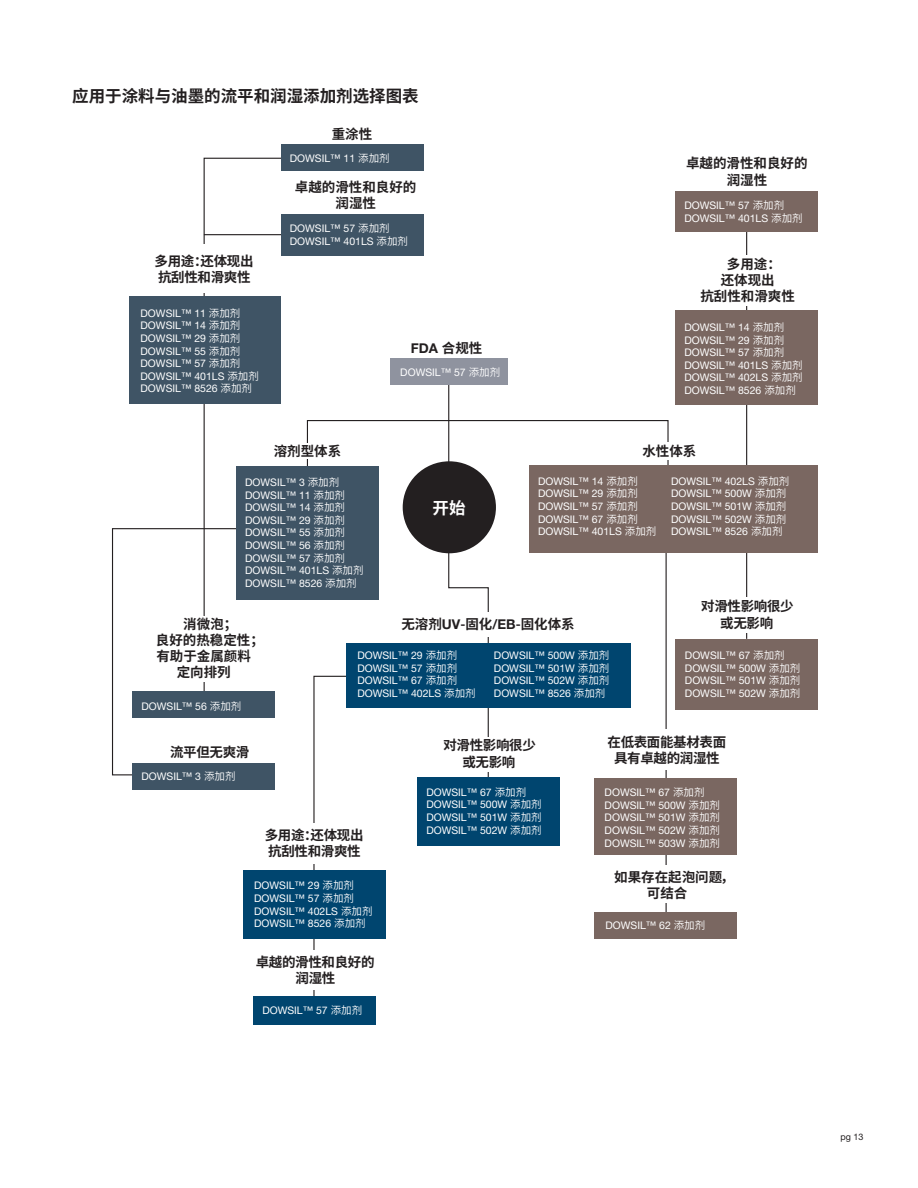
<style>
.page{position:relative;width:918px;height:1188px;background:#fff}
.page>*{position:absolute;margin:0;border:0;box-sizing:border-box;transform-origin:0 0}
.t1{font:700 16.5px "Source Han Sans CN";color:#231f20}
.t2{font:700 16.5px "Source Han Sans CN";color:#fff}
.t3{font:700 13.5px/16.2px "Source Han Sans CN";color:#231f20;text-align:center}
.t4{font:700 13.5px/16.2px "Source Han Sans CN";letter-spacing:-.025em;color:#231f20;text-align:center}
.t5{font:700 13.5px "Helvetica Neue LT Std";color:#231f20}
.t6{font:10.5px/12.6px "Helvetica Neue LT Std";color:#fff}
.t7{font:9px "Helvetica Neue LT Std";color:#231f20}
.s1{font-family:"Source Han Sans CN"}
.s2{font-family:"Helvetica Neue LT Std"}
</style>
<div class="page">
<svg style="left:112px;top:528px;width:138px;height:248px"></svg>
<svg style="left:203px;top:157px;width:124px;height:534px"></svg>
<hr style="left:204px;top:234px;width:82px;height:1px;background:#231f20">
<svg style="left:306px;top:361px;width:363px;height:635px"></svg>
<hr style="left:666px;top:543px;width:1px;height:386px;background:#231f20">
<hr style="left:746px;top:205px;width:1px;height:434px;background:#231f20">
<div style="left:666px;top:255px;width:156px;height:20px;background:#fff"></div>
<div style="left:586px;top:868px;width:156px;height:19px;background:#fff"></div>
<div style="left:580px;top:732px;width:157px;height:19px;background:#fff"></div>
<div style="left:237px;top:823px;width:156px;height:41px;background:#fff"></div>
<div style="left:238px;top:950px;width:156px;height:40px;background:#fff"></div>
<div style="left:397px;top:737px;width:156px;height:29px;background:#fff"></div>
<div style="left:669px;top:597px;width:156px;height:20px;background:#fff"></div>
<div style="left:126px;top:616px;width:149px;height:20px;background:#fff"></div>
<div style="left:104px;top:244px;width:156px;height:19px;background:#fff"></div>
<div style="left:403px;top:461px;width:93px;height:92px;background:#231f20;border-radius:50%"></div>
<div style="left:193px;top:248px;width:20px;height:45px;background:#fff"></div>
<div style="left:196px;top:632px;width:16px;height:49px;background:#fff"></div>
<div style="left:297px;top:443px;width:18px;height:16px;background:#fff"></div>
<div style="left:475px;top:619px;width:27px;height:17px;background:#fff"></div>
<div style="left:475px;top:738px;width:27px;height:33px;background:#fff"></div>
<div style="left:741px;top:256px;width:14px;height:50px;background:#fff"></div>
<div style="left:663px;top:442px;width:10px;height:18px;background:#fff"></div>
<div style="left:741px;top:601px;width:13px;height:31px;background:#fff"></div>
<div style="left:657px;top:734px;width:14px;height:36px;background:#fff"></div>
<div style="left:657px;top:870px;width:14px;height:33px;background:#fff"></div>
<div style="left:469px;top:612px;width:35px;height:21px;background:#fff"></div>
<div style="left:654px;top:729px;width:19px;height:19px;background:#fff"></div>
<div style="left:653px;top:865px;width:21px;height:20px;background:#fff"></div>
<div style="left:281px;top:145px;width:142px;height:26px;background:#3f5465"></div>
<div style="left:281px;top:214px;width:142px;height:41px;background:#3f5465"></div>
<div style="left:236px;top:466px;width:143px;height:133px;background:#3f5465"></div>
<div style="left:129px;top:297px;width:151px;height:107px;background:#3f5465"></div>
<div style="left:132px;top:691px;width:143px;height:27px;background:#3f5465"></div>
<div style="left:132px;top:764px;width:143px;height:26px;background:#3f5465"></div>
<div style="left:390px;top:359px;width:118px;height:26px;background:#8f939f"></div>
<div style="left:595px;top:778px;width:142px;height:76px;background:#7a6761"></div>
<div style="left:595px;top:912px;width:142px;height:27px;background:#7a6761"></div>
<div style="left:243px;top:870px;width:143px;height:69px;background:#00456f"></div>
<div style="left:253px;top:996px;width:123px;height:29px;background:#00456f"></div>
<div style="left:346px;top:643px;width:285px;height:64px;background:#00456f"></div>
<div style="left:417px;top:777px;width:143px;height:69px;background:#00456f"></div>
<div style="left:675px;top:639px;width:143px;height:71px;background:#7a6761"></div>
<div style="left:675px;top:310px;width:143px;height:95px;background:#7a6761"></div>
<div style="left:675px;top:192px;width:143px;height:40px;background:#7a6761"></div>
<div style="left:530px;top:465px;width:288px;height:88px;background:#7a6761"></div>
<h1 class="t1" style="left:72px;top:87px;width:348px">应用于涂料与油墨的流平和润湿添加剂选择图表</h1>
<p class="t3" style="left:332px;top:126px;width:42px">重涂性</p>
<p class="t6" style="left:290px;top:152px;width:101px">DOWSIL™ 11 <span class="s1">添加剂</span></p>
<p class="t3" style="left:295px;top:179px;width:123px">卓越的滑性和良好的润湿性</p>
<p class="t4" style="left:155px;top:253px;width:100px;text-align:left">多用途：还体现出抗刮性和滑爽性</p>
<p class="t6" style="left:141px;top:307px;width:120px">DOWSIL™ 11 <span class="s1">添加剂<br></span>DOWSIL™ 14 <span class="s1">添加剂<br></span>DOWSIL™ 29 <span class="s1">添加剂<br></span>DOWSIL™ 55 <span class="s1">添加剂<br></span>DOWSIL™ 57 <span class="s1">添加剂<br></span>DOWSIL™ 401LS <span class="s1">添加剂<br></span>DOWSIL™ 8526 <span class="s1">添加剂</span></p>
<p class="t6" style="left:290px;top:222px;width:120px">DOWSIL™ 57 <span class="s1">添加剂<br></span>DOWSIL™ 401LS <span class="s1">添加剂</span></p>
<p class="t5" style="left:411px;top:339px;width:73px">FDA <span class="s1">合规性</span></p>
<p class="t6" style="left:400px;top:366px;width:101px">DOWSIL™ 57 <span class="s1">添加剂</span></p>
<p class="t3" style="left:274px;top:444px;width:69px">溶剂型体系</p>
<p class="t6" style="left:245px;top:476px;width:120px">DOWSIL™ 3 <span class="s1">添加剂<br></span>DOWSIL™ 11 <span class="s1">添加剂<br></span>DOWSIL™ 14 <span class="s1">添加剂<br></span>DOWSIL™ 29 <span class="s1">添加剂<br></span>DOWSIL™ 55 <span class="s1">添加剂<br></span>DOWSIL™ 56 <span class="s1">添加剂<br></span>DOWSIL™ 57 <span class="s1">添加剂<br></span>DOWSIL™ 401LS <span class="s1">添加剂<br></span>DOWSIL™ 8526 <span class="s1">添加剂</span></p>
<h1 class="t2" style="left:433px;top:498px;width:34px">开始</h1>
<p class="t3" style="left:686px;top:156px;width:123px">卓越的滑性和良好的润湿性</p>
<p class="t6" style="left:684px;top:199px;width:120px">DOWSIL™ 57 <span class="s1">添加剂<br></span>DOWSIL™ 401LS <span class="s1">添加剂</span></p>
<p class="t3" style="left:727px;top:256px;width:55px">多用途：</p>
<p class="t3" style="left:721px;top:272px;width:56px">还体现出</p>
<p class="t3" style="left:700px;top:288px;width:96px">抗刮性和滑爽性</p>
<p class="t6" style="left:684px;top:321px;width:120px">DOWSIL™ 14 <span class="s1">添加剂<br></span>DOWSIL™ 29 <span class="s1">添加剂<br></span>DOWSIL™ 57 <span class="s1">添加剂<br></span>DOWSIL™ 401LS <span class="s1">添加剂<br></span>DOWSIL™ 402LS <span class="s1">添加剂<br></span>DOWSIL™ 8526 <span class="s1">添加剂</span></p>
<p class="t3" style="left:642px;top:444px;width:55px">水性体系</p>
<p class="t6" style="left:538px;top:475px;width:120px">DOWSIL™ 14 <span class="s1">添加剂<br></span>DOWSIL™ 29 <span class="s1">添加剂<br></span>DOWSIL™ 57 <span class="s1">添加剂<br></span>DOWSIL™ 67 <span class="s1">添加剂<br></span>DOWSIL™ 401LS <span class="s1">添加剂</span></p>
<p class="t6" style="left:671px;top:475px;width:120px">DOWSIL™ 402LS <span class="s1">添加剂<br></span>DOWSIL™ 500W <span class="s1">添加剂<br></span>DOWSIL™ 501W <span class="s1">添加剂<br></span>DOWSIL™ 502W <span class="s1">添加剂<br></span>DOWSIL™ 8526 <span class="s1">添加剂</span></p>
<p class="t3" style="left:183px;top:616px;width:55px">消微泡；</p>
<p class="t3" style="left:156px;top:632px;width:109px">良好的热稳定性；</p>
<p class="t3" style="left:156px;top:648px;width:96px">有助于金属颜料</p>
<p class="t3" style="left:177px;top:665px;width:55px">定向排列</p>
<p class="t6" style="left:142px;top:699px;width:101px">DOWSIL™ 56 <span class="s1">添加剂</span></p>
<p class="t3" style="left:170px;top:744px;width:81px">流平但无爽滑</p>
<p class="t6" style="left:142px;top:770px;width:96px">DOWSIL™ 3 <span class="s1">添加剂</span></p>
<p class="t3" style="left:401px;top:617px;width:175px">无溶剂<span class="s2">UV</span>-固化<span class="s2">/EB</span>-固化体系</p>
<p class="t6" style="left:357px;top:649px;width:120px">DOWSIL™ 29 <span class="s1">添加剂<br></span>DOWSIL™ 57 <span class="s1">添加剂<br></span>DOWSIL™ 67 <span class="s1">添加剂<br></span>DOWSIL™ 402LS <span class="s1">添加剂</span></p>
<p class="t6" style="left:494px;top:649px;width:117px;text-align:justify">DOWSIL™ 500W <span class="s1">添加剂</span>DOWSIL™ 501W <span class="s1">添加剂</span>DOWSIL™ 502W <span class="s1">添加剂</span>DOWSIL™ 8526 <span class="s1">添加剂</span></p>
<p class="t4" style="left:701px;top:599px;width:94px">对滑性影响很少或无影响</p>
<p class="t6" style="left:685px;top:649px;width:117px">DOWSIL™ 67 <span class="s1">添加剂<br></span>DOWSIL™ 500W <span class="s1">添加剂<br></span>DOWSIL™ 501W <span class="s1">添加剂<br></span>DOWSIL™ 502W <span class="s1">添加剂</span></p>
<p class="t4" style="left:265px;top:827px;width:100px;text-align:left">多用途：还体现出抗刮性和滑爽性</p>
<p class="t4" style="left:443px;top:738px;width:94px">对滑性影响很少或无影响</p>
<p class="t6" style="left:426px;top:786px;width:117px">DOWSIL™ 67 <span class="s1">添加剂<br></span>DOWSIL™ 500W <span class="s1">添加剂<br></span>DOWSIL™ 501W <span class="s1">添加剂<br></span>DOWSIL™ 502W <span class="s1">添加剂</span></p>
<p class="t4" style="left:608px;top:735px;width:120px">在低表面能基材表面具有卓越的润湿性</p>
<p class="t6" style="left:605px;top:786px;width:117px">DOWSIL™ 67 <span class="s1">添加剂<br></span>DOWSIL™ 500W <span class="s1">添加剂<br></span>DOWSIL™ 501W <span class="s1">添加剂<br></span>DOWSIL™ 502W <span class="s1">添加剂<br></span>DOWSIL™ 503W <span class="s1">添加剂</span></p>
<p class="t6" style="left:254px;top:879px;width:120px">DOWSIL™ 29 <span class="s1">添加剂<br></span>DOWSIL™ 57 <span class="s1">添加剂<br></span>DOWSIL™ 402LS <span class="s1">添加剂<br></span>DOWSIL™ 8526 <span class="s1">添加剂</span></p>
<p class="t4" style="left:256px;top:954px;width:120px">卓越的滑性和良好的润湿性</p>
<p class="t6" style="left:262px;top:1003px;width:101px">DOWSIL™ 57 <span class="s1">添加剂</span></p>
<p class="t3" style="left:647px;top:869px;width:88px;text-align:left;text-indent:-33px">如果存在起泡问题，可结合</p>
<p class="t6" style="left:605px;top:919px;width:101px">DOWSIL™ 62 <span class="s1">添加剂</span></p>
<p class="t7" style="left:840px;top:1132px;width:25px">pg 13</p>
</div>
